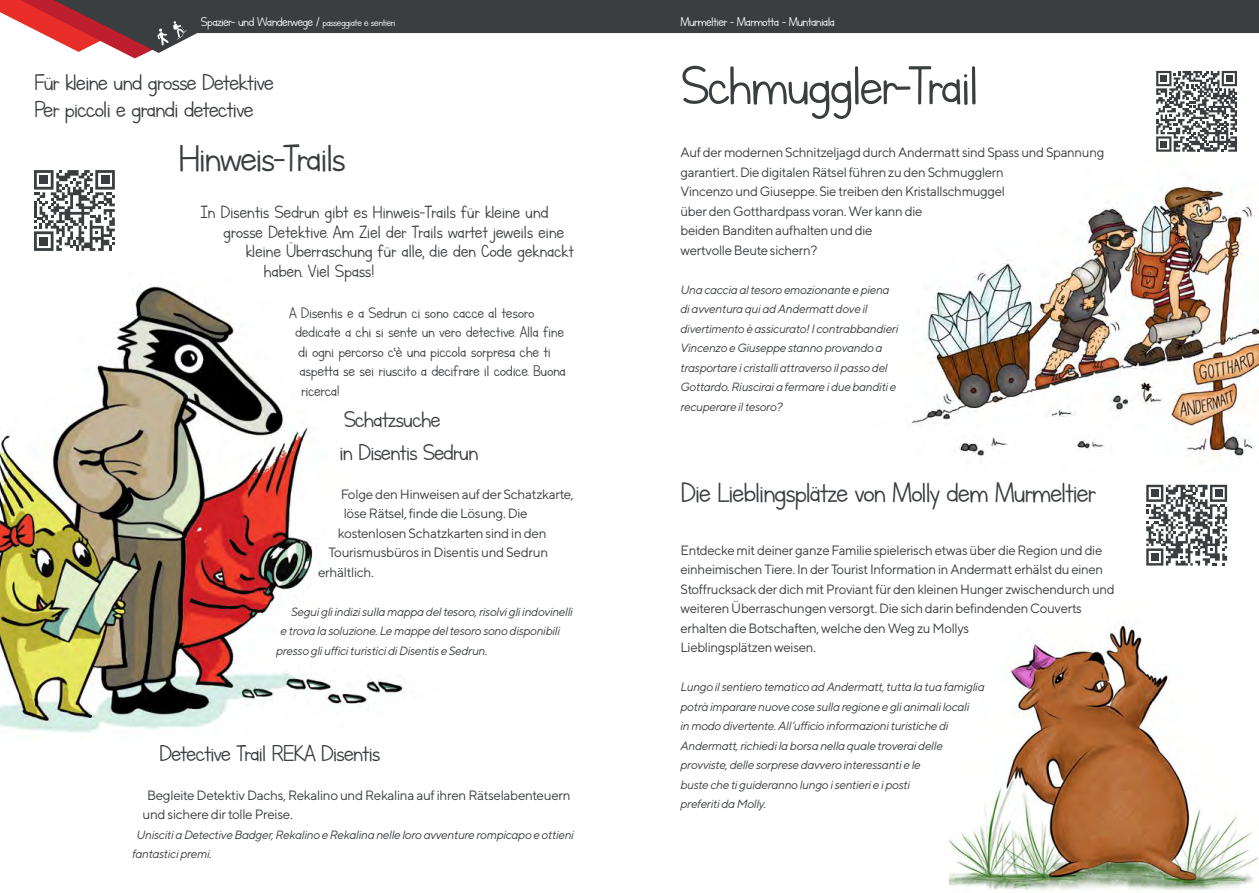
<style>
.page{position:relative;width:1259px;height:893px;background:#fff}
.page>*{position:absolute;margin:0;border:0;box-sizing:border-box;transform-origin:0 0}
.t1{font:64.5px "Lettersfor Learners";letter-spacing:-.05em;color:#3b3e40}
.t2{font:45px "Lettersfor Learners";letter-spacing:-.05em;color:#3b3e40}
.t3{font:33px "Lettersfor Learners";letter-spacing:-.05em;color:#3b3e40}
.t4{font:27px/27px "Lettersfor Learners";letter-spacing:-.05em;color:#3b3e40}
.t5{font:21px "Lettersfor Learners";letter-spacing:-.025em;color:#3b3e40}
.t6{font:18px "Lettersfor Learners";letter-spacing:-.025em;color:#3b3e40}
.t7{font:15px "Lettersfor Learners";letter-spacing:-.05em;color:#fff}
.t8{font:13.5px/19.5px "TT Norms";letter-spacing:-.025em;color:#3b3e40}
.t9{font:italic 12px/19.5px "TT Norms";letter-spacing:-.025em;color:#3b3e40}
.s1{font-size:12px}
</style>
<div class="page">
<img style="left:0;top:286px;width:404px;height:453px">
<svg style="left:34px;top:170px;width:81px;height:81px"></svg>
<img style="left:911px;top:183px;width:348px;height:275px">
<svg style="left:1156px;top:71px;width:81px;height:81px"></svg>
<div style="left:1160px;top:141px;width:7px;height:6px;background:#3b3e40"></div>
<img style="left:949px;top:625px;width:309px;height:266px">
<svg style="left:1146px;top:485px;width:81px;height:81px"></svg>
<div style="left:1215px;top:490px;width:7px;height:7px;background:#3b3e40"></div>
<div style="left:1151px;top:553px;width:7px;height:8px;background:#3b3e40"></div>
<div style="left:1151px;top:490px;width:7px;height:7px;background:#3b3e40"></div>
<div style="left:200px;top:0;width:1059px;height:34px;background:#3b3e40"></div>
<svg style="left:0;top:0;width:200px;height:58px"></svg>
<p class="t7" style="left:201px;top:14px;width:196px">Spazier- und Wanderwege / <span class="s1">passeggiate e sentieri</span></p>
<p class="t7" style="left:680px;top:14px;width:156px">Murmeltier - Marmotta - Muntaniala</p>
<h3 class="t4" style="left:34px;top:69px;width:242px">Für kleine und grosse Detektive<br>Per piccoli e grandi detective</h3>
<h2 class="t2" style="left:178px;top:135px;width:170px">Hinweis-Trails</h2>
<h3 class="t5" style="left:201px;top:201px;width:350px">In Disentis Sedrun gibt es Hinweis-Trails für kleine und</h3>
<h3 class="t5" style="left:223px;top:220px;width:343px">grosse Detektive. Am Ziel der Trails wartet jeweils eine</h3>
<h3 class="t5" style="left:246px;top:240px;width:330px">kleine Überraschung für alle, die den Code geknackt</h3>
<h3 class="t5" style="left:264px;top:259px;width:113px">haben. Viel Spass!</h3>
<h3 class="t6" style="left:289px;top:303px;width:247px">A Disentis e a Sedrun ci sono cacce al tesoro</h3>
<h3 class="t6" style="left:295px;top:322px;width:271px">dedicate a chi si sente un vero detective. Alla fine</h3>
<h3 class="t6" style="left:298px;top:342px;width:254px">di ogni percorso c‘è una piccola sorpresa che ti</h3>
<h3 class="t6" style="left:300px;top:361px;width:268px">aspetta se sei riuscito a decifrare il codice. Buona</h3>
<h3 class="t6" style="left:301px;top:381px;width:40px">ricerca!</h3>
<h3 class="t4" style="left:339px;top:403px;width:141px;line-height:32.4px">Schatzsuche<br>in Disentis Sedrun</h3>
<p class="t8" style="left:341px;top:484px;width:235px">Folge den Hinweisen auf der Schatzkarte,</p>
<p class="t8" style="left:344px;top:503px;width:186px">löse Rätsel, finde die Lösung. Die</p>
<p class="t8" style="left:338px;top:523px;width:210px">kostenlosen Schatzkarten sind in den</p>
<p class="t8" style="left:329px;top:542px;width:221px">Tourismusbüros in Disentis und Sedrun</p>
<p class="t8" style="left:318px;top:562px;width:57px">erhältlich.</p>
<p class="t9" style="left:291px;top:602px;width:283px">Segui gli indizi sulla mappa del tesoro, risolvi gli indovinelli</p>
<p class="t9" style="left:281px;top:621px;width:281px">e trova la soluzione. Le mappe del tesoro sono disponibili</p>
<p class="t9" style="left:276px;top:641px;width:213px">presso gli uffici turistici di Disentis e Sedrun.</p>
<h3 class="t4" style="left:159px;top:739px;width:223px">Detective Trail REKA Disentis</h3>
<p class="t8" style="left:143px;top:785px;width:429px;text-indent:4px">Begleite Detektiv Dachs, Rekalino und Rekalina auf ihren Rätselabenteuern und sichere dir tolle Preise.</p>
<p class="t9" style="left:132px;top:824px;width:443px;text-indent:5px">Unisciti a Detective Badger, Rekalino e Rekalina nelle loro avventure rompicapo e ottieni fantastici premi.</p>
<h1 class="t1" style="left:680px;top:51px;width:300px">Schmuggler-Trail</h1>
<p class="t8" style="left:680px;top:142px;width:425px">Auf der modernen Schnitzeljagd durch Andermatt sind Spass und Spannung garantiert. Die digitalen Rätsel führen zu den Schmugglern<br>Vincenzo und Giuseppe. Sie treiben den Kristallschmuggel<br>über den Gotthardpass voran. Wer kann die<br>beiden Banditen aufhalten und die<br>wertvolle Beute sichern?</p>
<p class="t9" style="left:680px;top:279px;width:219px">Una caccia al tesoro emozionante e piena di avventura qui ad Andermatt dove il divertimento è assicurato! I contrabbandieri Vincenzo e Giuseppe stanno provando a trasportare i cristalli attraverso il passo del Gottardo. Riuscirai a fermare i due banditi e recuperare il tesoro?</p>
<h3 class="t3" style="left:680px;top:475px;width:417px">Die Lieblingsplätze von Molly dem Murmeltier</h3>
<p class="t8" style="left:680px;top:540px;width:436px">Entdecke mit deiner ganze Familie spielerisch etwas über die Region und die einheimischen Tiere. In der Tourist Information in Andermatt erhälst du einen Stoffrucksack der dich mit Proviant für den kleinen Hunger zwischendurch und weiteren Überraschungen versorgt. Die sich darin befindenden Couverts erhalten die Botschaften, welche den Weg zu Mollys<br>Lieblingsplätzen weisen.</p>
<p class="t9" style="left:680px;top:677px;width:306px">Lungo il sentiero tematico ad Andermatt, tutta la tua famiglia potrà imparare nuove cose sulla regione e gli animali locali<br>in modo divertente. All‘ufficio informazioni turistiche di Andermatt, richiedi la borsa nella quale troverai delle provviste, delle sorprese davvero interessanti e le<br>buste che ti guideranno lungo i sentieri e i posti<br>preferiti da Molly.</p>
</div>
